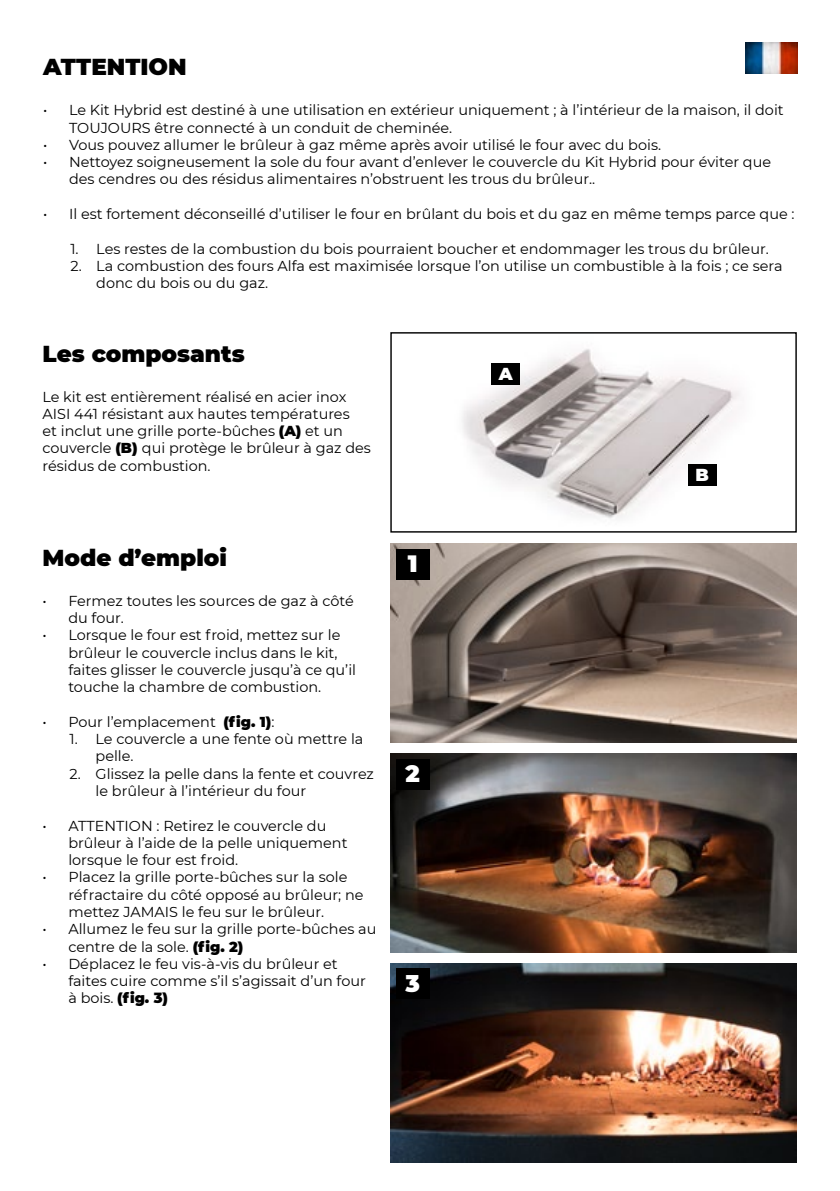
<style>
.page{position:relative;width:840px;height:1191px;background:#fff}
.page>*{position:absolute;margin:0;border:0;box-sizing:border-box;transform-origin:0 0}
.t1{font:900 23.6px "Montserrat";color:#fff}
.t2{font:900 23px "Montserrat";color:#000}
.t3{font:900 17.2px "Montserrat";color:#fff}
.t4{font:14.4px/17.2px "Montserrat";color:#000}
.s1{font-weight:900}
</style>
<div class="page">
<img style="left:462px;top:349px;width:278px;height:170px">
<div style="left:390px;top:332px;width:406px;height:200px;border:1px solid #000"></div>
<div style="left:491px;top:364px;width:28px;height:21px;background:#000"></div>
<div style="left:687px;top:464px;width:28px;height:21px;background:#000"></div>
<img style="left:390px;top:543px;width:406px;height:199px">
<div style="left:395px;top:549px;width:34px;height:30px;background:#000"></div>
<img style="left:390px;top:753px;width:406px;height:199px">
<div style="left:395px;top:759px;width:34px;height:30px;background:#000"></div>
<img style="left:745px;top:43px;width:52px;height:31px">
<img style="left:390px;top:963px;width:406px;height:199px">
<div style="left:395px;top:968px;width:34px;height:31px;background:#000"></div>
<h2 class="t2" style="left:43px;top:50px;width:145px">ATTENTION</h2>
<p class="t4" style="left:69px;top:101px;width:715px;text-indent:-26px">• Le Kit Hybrid est destiné à une utilisation en extérieur uniquement ; à l’intérieur de la maison, il doit<br>TOUJOURS être connecté à un conduit de cheminée.</p>
<p class="t4" style="left:43px;top:136px;width:619px">• Vous pouvez allumer le brûleur à gaz même après avoir utilisé le four avec du bois.</p>
<p class="t4" style="left:69px;top:153px;width:703px;text-indent:-26px">• Nettoyez soigneusement la sole du four avant d’enlever le couvercle du Kit Hybrid pour éviter que des cendres ou des résidus alimentaires n’obstruent les trous du brûleur..</p>
<p class="t4" style="left:43px;top:205px;width:752px">• Il est fortement déconseillé d’utiliser le four en brûlant du bois et du gaz en même temps parce que :</p>
<p class="t4" style="left:70px;top:239px;width:699px">1. Les restes de la combustion du bois pourraient boucher et endommager les trous du brûleur.</p>
<p class="t4" style="left:96px;top:256px;width:687px;text-indent:-26px">2. La combustion des fours Alfa est maximisée lorsque l’on utilise un combustible à la fois ; ce sera donc du bois ou du gaz.</p>
<h2 class="t2" style="left:42px;top:336px;width:204px">Les composants</h2>
<p class="t4" style="left:42px;top:387px;width:330px">Le kit est entièrement réalisé en acier inox AISI 441 résistant aux hautes températures<br>et inclut une grille porte-bûches <span class="s1">(A)</span> et un couvercle <span class="s1">(B)</span> qui protège le brûleur à gaz des résidus de combustion.</p>
<h2 class="t2" style="left:42px;top:540px;width:186px">Mode d’emploi</h2>
<p class="t4" style="left:68px;top:591px;width:287px;text-indent:-26px">• Fermez toutes les sources de gaz à côté du four.</p>
<p class="t4" style="left:68px;top:626px;width:289px;text-indent:-26px">• Lorsque le four est froid, mettez sur le brûleur le couvercle inclus dans le kit, faites glisser le couvercle jusqu’à ce qu’il touche la chambre de combustion.</p>
<p class="t4" style="left:42px;top:712px;width:233px">• Pour l’emplacement <span class="s1">(fig. 1)</span>:</p>
<p class="t4" style="left:95px;top:730px;width:269px;text-indent:-26px">1. Le couvercle a une fente où mettre la pelle.</p>
<p class="t4" style="left:95px;top:764px;width:280px;text-indent:-26px">2. Glissez la pelle dans la fente et couvrez le brûleur à l’intérieur du four</p>
<p class="t4" style="left:68px;top:816px;width:280px;text-indent:-26px">• ATTENTION : Retirez le couvercle du brûleur à l’aide de la pelle uniquement lorsque le four est froid.</p>
<p class="t4" style="left:68px;top:868px;width:296px;text-indent:-26px">• Placez la grille porte-bûches sur la sole réfractaire du côté opposé au brûleur; ne mettez JAMAIS le feu sur le brûleur.</p>
<p class="t4" style="left:68px;top:920px;width:309px;text-indent:-26px">• Allumez le feu sur la grille porte-bûches au centre de la sole. <span class="s1">(fig. 2)</span></p>
<p class="t4" style="left:68px;top:954px;width:299px;text-indent:-26px">• Déplacez le feu vis-à-vis du brûleur et faites cuire comme s’il s’agissait d’un four à bois. <span class="s1">(fig. 3)</span></p>
<h1 class="t1" style="left:407px;top:546px;width:11px">1</h1>
<h1 class="t1" style="left:405px;top:756px;width:16px">2</h1>
<h1 class="t1" style="left:405px;top:965px;width:16px">3</h1>
<p class="t3" style="left:498px;top:361px;width:15px">A</p>
<p class="t3" style="left:695px;top:462px;width:15px">B</p>
</div>
